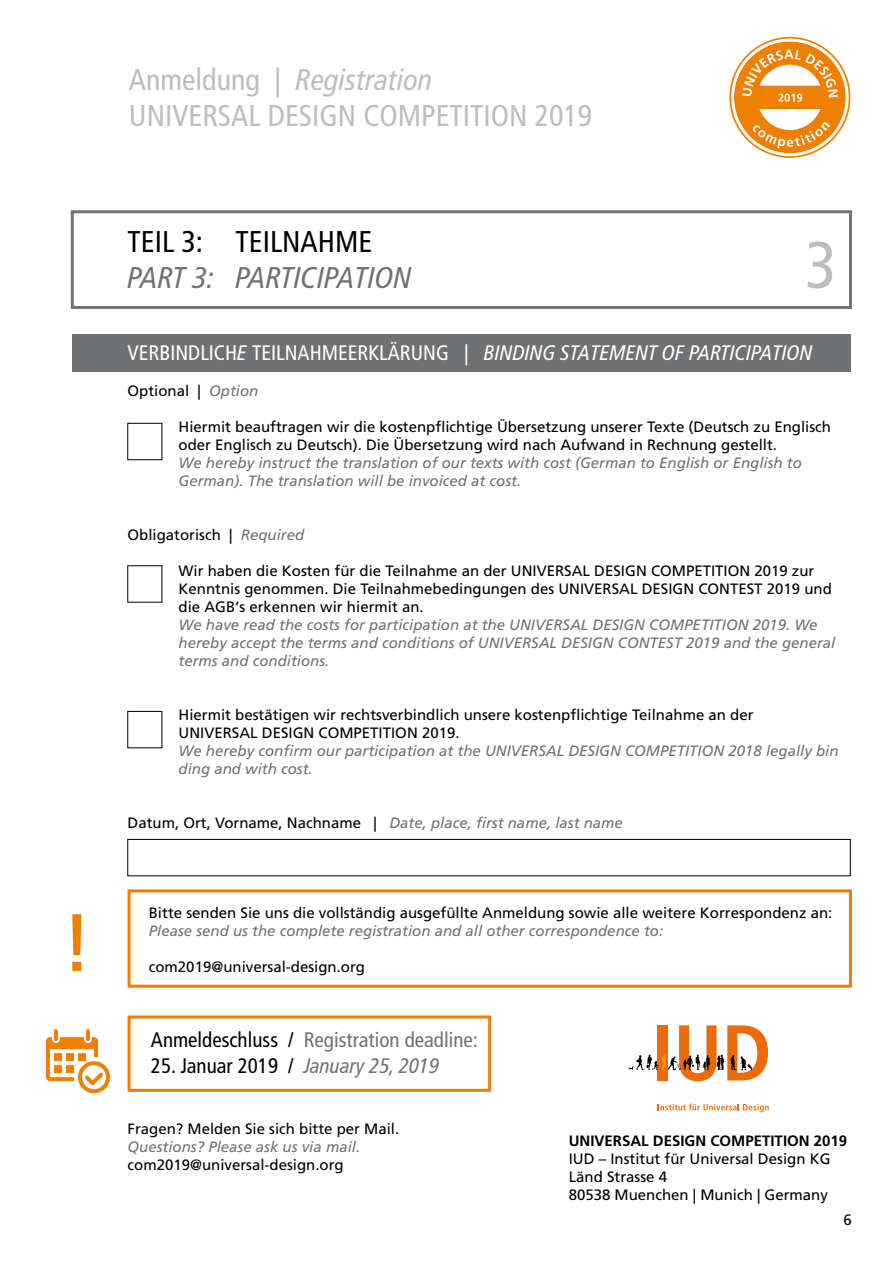
<style>
.page{position:relative;width:893px;height:1263px;background:#fff}
.page>*{position:absolute;margin:0;border:0;box-sizing:border-box;transform-origin:0 0}
.t1{font:condensed 66px "Frutiger LT Pro";color:#bcbdbf}
.t2{font:condensed 30px/36px "Frutiger LT Pro";color:#bcbdbf}
.t3{font:italic condensed 30px "Frutiger LT Pro";color:#707173}
.t4{font:condensed 30px "Frutiger LT Pro";color:#000}
.t5{font:italic condensed 21px "Frutiger LT Pro";color:#fff}
.t6{font:condensed 21px "Frutiger LT Pro";color:#707173}
.t7{font:condensed 21px "Frutiger LT Pro";color:#000}
.t8{font:15px/18px "Frutiger LT Pro";color:#000}
.t9{font:italic 15px/18px "Frutiger LT Pro";color:#707173}
.t10{font:700 15px "Frutiger LT Pro";color:#000}
.s1{font-style:italic}
.s2{font-style:normal}
.s3{font-style:italic;color:#707173}
.s4{font-style:normal;color:#000}
.s5{color:#000}
</style>
<div class="page">
<div style="left:72px;top:335px;width:778px;height:37px;background:#707173"></div>
<div style="left:128px;top:423px;width:34px;height:37px;border:1px solid #000"></div>
<div style="left:128px;top:839px;width:722px;height:37px;border:1px solid #000"></div>
<svg style="left:729px;top:37px;width:121px;height:121px"></svg>
<div style="left:128px;top:889px;width:724px;height:99px;border:3px solid #ee7f00"></div>
<svg style="left:72px;top:914px;width:9px;height:57px"></svg>
<div style="left:71px;top:210px;width:781px;height:99px;border:3px solid #707173"></div>
<svg style="left:658px;top:1103px;width:111px;height:9px"></svg>
<svg style="left:628px;top:1025px;width:140px;height:56px"></svg>
<div style="left:128px;top:1015px;width:363px;height:77px;border:3px solid #ee7f00"></div>
<svg style="left:46px;top:1029px;width:64px;height:64px"></svg>
<h2 class="t2" style="left:129px;top:62px;width:465px">Anmeldung | <span class="s1">Registration<br></span>UNIVERSAL DESIGN COMPETITION 2019</h2>
<h2 class="t4" style="left:128px;top:224px;width:246px">TEIL 3: TEILNAHME</h2>
<h2 class="t3" style="left:128px;top:260px;width:286px">PART 3: PARTICIPATION</h2>
<h1 class="t1" style="left:805px;top:227px;width:33px">3</h1>
<h3 class="t5" style="left:128px;top:340px;width:686px"><span class="s2">VERBINDLICH</span>E <span class="s2">TEILNAHMEERKLÄRUNG |</span> BINDING STATEMENT OF PARTICIPATION</h3>
<p class="t8" style="left:128px;top:382px;width:132px">Optional | <span class="s3">Option</span></p>
<p class="t8" style="left:179px;top:418px;width:654px">Hiermit beauftragen wir die kostenpflichtige Übersetzung unserer Texte (Deutsch zu Englisch oder Englisch zu Deutsch). Die Übersetzung wird nach Aufwand in Rechnung gestellt.</p>
<p class="t9" style="left:179px;top:454px;width:625px">We hereby instruct the translation of our texts with cost (German to English or English to<br>German). The translation will be invoiced at cost.</p>
<p class="t8" style="left:128px;top:526px;width:178px">Obligatorisch | <span class="s3">Required</span></p>
<p class="t8" style="left:179px;top:562px;width:655px">Wir haben die Kosten für die Teilnahme an der UNIVERSAL DESIGN COMPETITION 2019 zur<br>Kenntnis genommen. Die Teilnahmebedingungen des UNIVERSAL DESIGN CONTEST 2019 und die AGB‘s erkennen wir hiermit an.</p>
<p class="t9" style="left:179px;top:616px;width:658px">We have read the costs for participation at the UNIVERSAL DESIGN COMPETITION 2019. We hereby accept the terms and conditions of UNIVERSAL DESIGN CONTEST 2019 and the general terms and conditions.</p>
<p class="t8" style="left:179px;top:706px;width:576px">Hiermit bestätigen wir rechtsverbindlich unsere kostenpflichtige Teilnahme an der<br>UNIVERSAL DESIGN COMPETITION 2019.</p>
<p class="t9" style="left:179px;top:742px;width:661px">We hereby confirm our participation at the UNIVERSAL DESIGN COMPETITION 2018 legally bin ding and with cost.</p>
<p class="t9" style="left:128px;top:814px;width:497px"><span class="s4">Datum, Ort, Vorname, Nachname |</span> Date, place, first name, last name</p>
<p class="t8" style="left:149px;top:904px;width:685px">Bitte senden Sie uns die vollständig ausgefüllte Anmeldung sowie alle weitere Korrespondenz an:</p>
<p class="t9" style="left:149px;top:922px;width:516px">Please send us the complete registration and all other correspondence to:</p>
<p class="t8" style="left:149px;top:958px;width:218px">com2019@universal-design.org</p>
<h3 class="t6" style="left:151px;top:1028px;width:328px"><span class="s5">Anmeldeschluss /</span> Registration deadline:</h3>
<h3 class="t7" style="left:151px;top:1053px;width:290px">25. Januar 2019 / <span class="s3">January 25, 2019</span></h3>
<p class="t8" style="left:128px;top:1120px;width:273px">Fragen? Melden Sie sich bitte per Mail.</p>
<p class="t9" style="left:128px;top:1138px;width:234px">Questions? Please ask us via mail.</p>
<p class="t8" style="left:128px;top:1156px;width:218px">com2019@universal-design.org</p>
<p class="t10" style="left:569px;top:1131px;width:280px">UNIVERSAL DESIGN COMPETITION 2019</p>
<p class="t8" style="left:569px;top:1149px;width:263px">IUD – Institut für Universal Design KG<br>Länd Strasse 4<br>80538 Muenchen | Munich | Germany</p>
<p class="t8" style="left:843px;top:1210px;width:10px">6</p>
</div>
